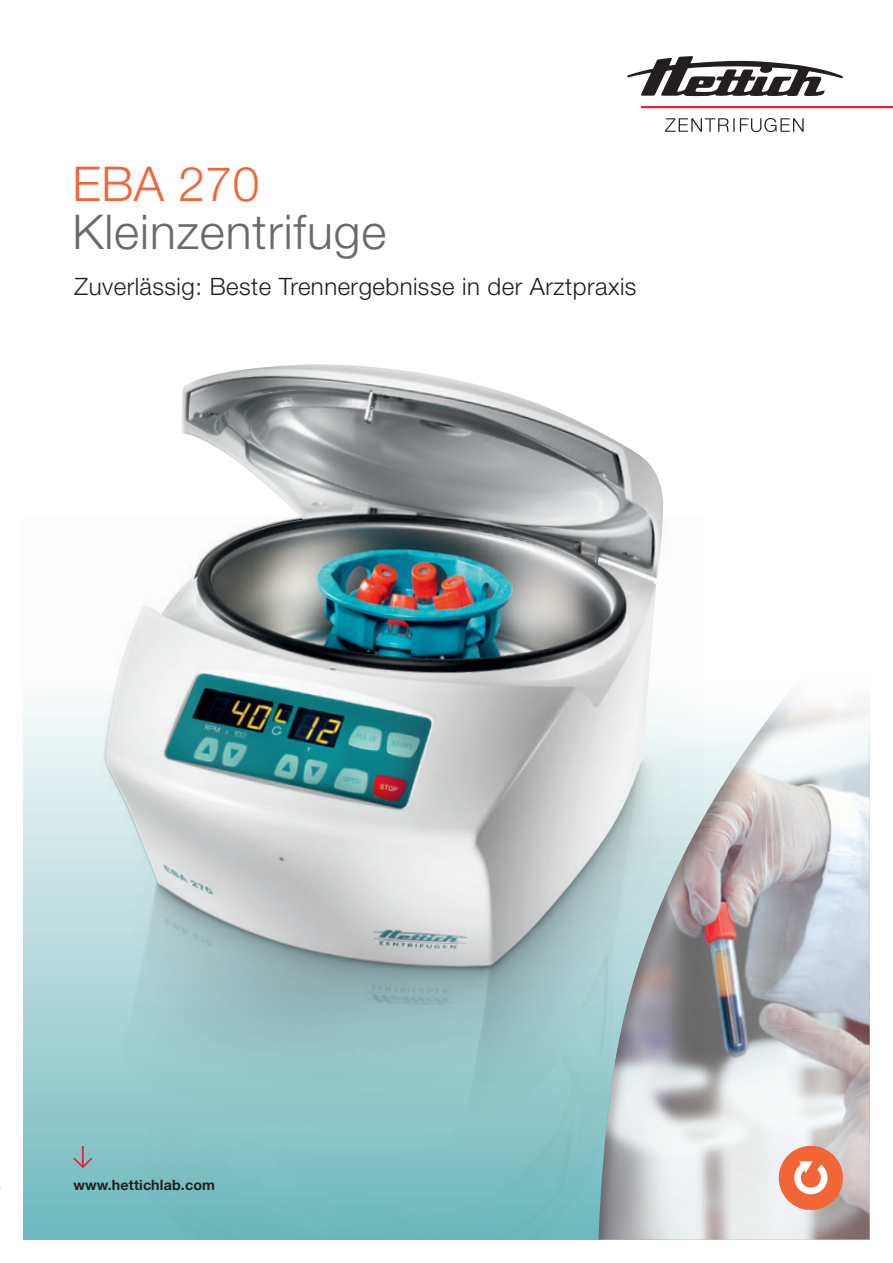
<style>
.page{position:relative;width:893px;height:1263px;background:#fff}
.page>*{position:absolute;margin:0;border:0;box-sizing:border-box;transform-origin:0 0}
.t1{font:300 48px "Helvetica Neue LT Std";letter-spacing:.02em;color:#6c6968}
.t2{font:300 48px "Helvetica Neue LT Std";letter-spacing:.01em;color:#f26537}
.t3{font:300 24px "Helvetica Neue LT Std";letter-spacing:.02em;color:#231f20}
.t4{font:700 14.25px "Helvetica Neue LT Std";letter-spacing:.01em;color:#231f20}
</style>
<div class="page">
<div style="left:598px;top:602px;width:272px;height:639px;background:#231f20;opacity:.27"></div>
<img style="left:23px;top:703px;width:681px;height:536px">
<img style="left:106px;top:364px;width:557px;height:603px">
<svg style="left:561px;top:1000px;width:309px;height:241px;background:#bcc5c8"></svg>
<svg style="left:615px;top:481px;width:255px;height:275px"></svg>
<svg style="left:665px;top:118px;width:139px;height:14px"></svg>
<hr style="left:641px;top:106px;width:252px;height:2px;background:#ee1b2d">
<svg style="left:627px;top:56px;width:216px;height:41px"></svg>
<svg style="left:779px;top:1146px;width:64px;height:64px"></svg>
<svg style="left:73px;top:1146px;width:19px;height:22px"></svg>
<h1 class="t2" style="left:72px;top:155px;width:189px">EBA 270</h1>
<h1 class="t1" style="left:72px;top:203px;width:315px">Kleinzentrifuge</h1>
<p class="t3" style="left:75px;top:271px;width:563px">Zuverlässig: Beste Trennergebnisse in der Arztpraxis</p>
<p class="t4" style="left:73px;top:1176px;width:143px">www.hettichlab.com</p>
</div>
